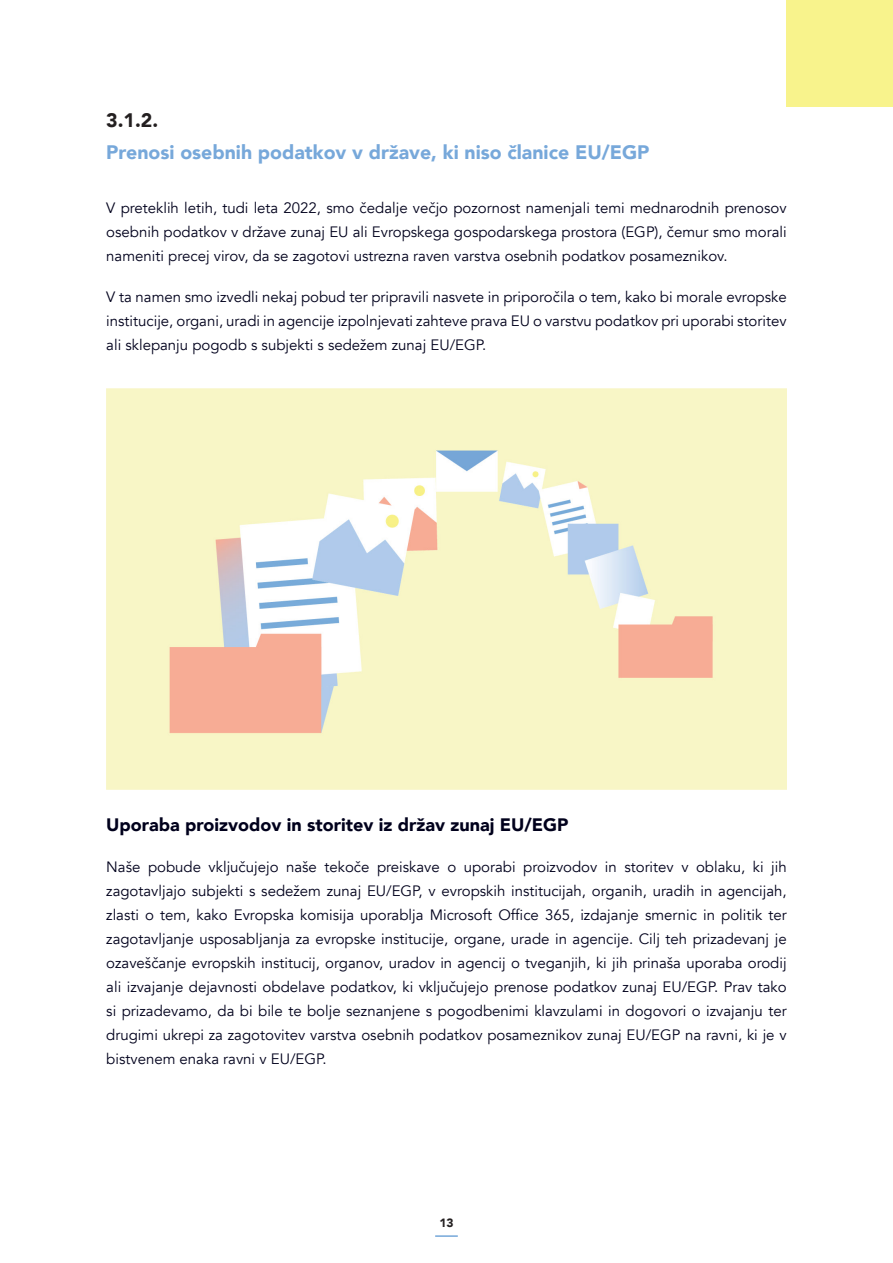
<style>
.page{position:relative;width:893px;height:1263px;background:#fff}
.page>*{position:absolute;margin:0;border:0;box-sizing:border-box;transform-origin:0 0}
.EXC_Number{font:900 19.5px/31.5px "Avenir";color:#77a8da}
.Black_Sub_head{font:900 18px "Avenir";color:#01011c}
.Body_text{font:15px/24px "Avenir";color:#01011c;text-align:justify}
.t1{font:900 12px "Avenir";color:#231f20}
.s1{color:#231f20}
</style>
<div class="page">
<div style="left:787px;top:0;width:106px;height:106px;background:#f8f38c"></div>
<hr style="left:435px;top:1235px;width:23px;height:2px;background:#75a7d9">
<img style="left:106px;top:389px;width:681px;height:401px">
<p class="EXC_Number" style="left:106px;top:104px;width:545px"><span class="s1">3.1.2.<br></span>Prenosi osebnih podatkov v države, ki niso članice EU/EGP</p>
<p class="Body_text" style="left:106px;top:196px;width:682px">V preteklih letih, tudi leta 2022, smo čedalje večjo pozornost namenjali temi mednarodnih prenosov osebnih podatkov v države zunaj EU ali Evropskega gospodarskega prostora (EGP), čemur smo morali nameniti precej virov, da se zagotovi ustrezna raven varstva osebnih podatkov posameznikov.</p>
<p class="Body_text" style="left:106px;top:285px;width:682px">V ta namen smo izvedli nekaj pobud ter pripravili nasvete in priporočila o tem, kako bi morale evropske institucije, organi, uradi in agencije izpolnjevati zahteve prava EU o varstvu podatkov pri uporabi storitev ali sklepanju pogodb s subjekti s sedežem zunaj EU/EGP.</p>
<p class="Black_Sub_head" style="left:106px;top:809px;width:464px">Uporaba proizvodov in storitev iz držav zunaj EU/EGP</p>
<p class="Body_text" style="left:106px;top:855px;width:682px">Naše pobude vključujejo naše tekoče preiskave o uporabi proizvodov in storitev v oblaku, ki jih zagotavljajo subjekti s sedežem zunaj EU/EGP, v evropskih institucijah, organih, uradih in agencijah, zlasti o tem, kako Evropska komisija uporablja Microsoft Office 365, izdajanje smernic in politik ter zagotavljanje usposabljanja za evropske institucije, organe, urade in agencije. Cilj teh prizadevanj je ozaveščanje evropskih institucij, organov, uradov in agencij o tveganjih, ki jih prinaša uporaba orodij ali izvajanje dejavnosti obdelave podatkov, ki vključujejo prenose podatkov zunaj EU/EGP. Prav tako si prizadevamo, da bi bile te bolje seznanjene s pogodbenimi klavzulami in dogovori o izvajanju ter drugimi ukrepi za zagotovitev varstva osebnih podatkov posameznikov zunaj EU/EGP na ravni, ki je v bistvenem enaka ravni v EU/EGP.</p>
<p class="t1" style="left:439px;top:1213px;width:16px">13</p>
</div>
